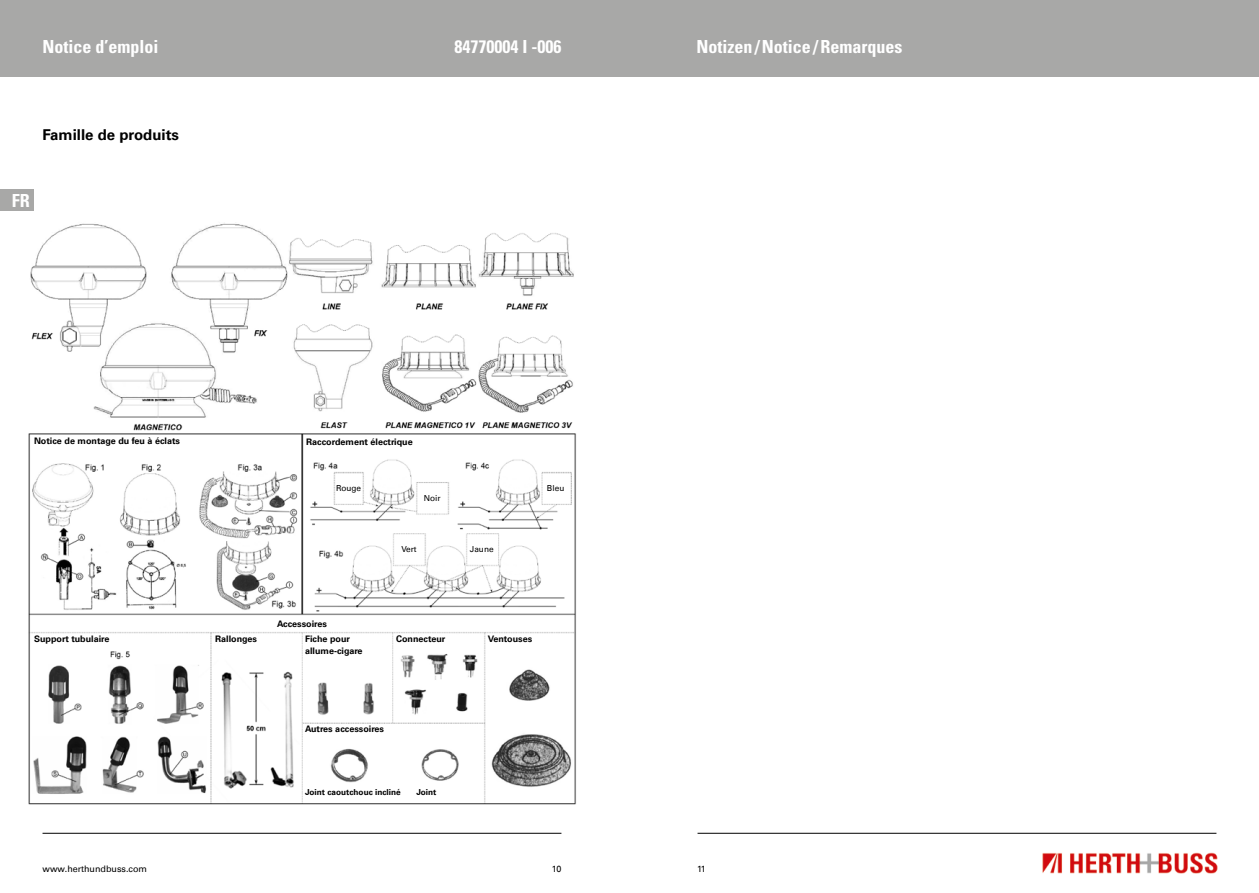
<style>
.page{position:relative;width:1259px;height:893px;background:#fff}
.page>*{position:absolute;margin:0;border:0;box-sizing:border-box;transform-origin:0 0}
.t1{font:700 condensed 18px "Univers";color:#fff}
.t2{font:700 15px "Univers Com 65";color:#000}
.t3{font:700 9px/12px "Univers Com 65";color:#000}
.t4{font:9px "Univers Com 55 Roman";color:#000}
.t5{font:700 8.25px "Univers Com 65";color:#000}
.t6{font:8.25px "Univers Com 55 Roman";color:#000}
</style>
<div class="page">
<img style="left:1042px;top:852px;width:176px;height:22px">
<hr style="left:697px;top:833px;width:519px;height:1px;background:#000">
<div style="left:629px;top:0;width:630px;height:77px;background:#a8a8a7"></div>
<div style="left:0;top:0;width:629px;height:77px;background:#a8a8a7"></div>
<hr style="left:43px;top:833px;width:518px;height:1px;background:#000">
<div style="left:0;top:189px;width:34px;height:21px;background:#a8a8a7"></div>
<img style="left:28px;top:223px;width:548px;height:582px">
<h1 class="t1" style="left:43px;top:35px;width:118px">Notice d’emploi</h1>
<h1 class="t1" style="left:454px;top:35px;width:108px">84770004 I -006</h1>
<h1 class="t1" style="left:696px;top:35px;width:208px">Notizen /Notice/Remarques</h1>
<h2 class="t2" style="left:43px;top:126px;width:138px">Famille de produits</h2>
<h1 class="t1" style="left:12px;top:189px;width:19px">FR</h1>
<p class="t3" style="left:34px;top:434px;width:147px">Notice de montage du feu à éclats</p>
<p class="t3" style="left:306px;top:436px;width:108px">Raccordement électrique</p>
<p class="t6" style="left:336px;top:483px;width:27px">Rouge</p>
<p class="t6" style="left:424px;top:493px;width:18px">Noir</p>
<p class="t6" style="left:401px;top:544px;width:17px">Vert</p>
<p class="t6" style="left:470px;top:544px;width:25px">Jaune</p>
<p class="t6" style="left:547px;top:483px;width:19px">Bleu</p>
<p class="t3" style="left:277px;top:618px;width:51px">Accessoires</p>
<p class="t3" style="left:34px;top:633px;width:77px">Support tubulaire</p>
<p class="t3" style="left:215px;top:633px;width:43px">Rallonges</p>
<p class="t3" style="left:305px;top:633px;width:59px">Fiche pour allume-cigare</p>
<p class="t3" style="left:396px;top:633px;width:51px">Connecteur</p>
<p class="t3" style="left:488px;top:633px;width:46px">Ventouses</p>
<p class="t3" style="left:305px;top:723px;width:80px">Autres accessoires</p>
<p class="t5" style="left:305px;top:788px;width:97px">Joint caoutchouc incliné</p>
<p class="t5" style="left:416px;top:788px;width:21px">Joint</p>
<p class="t4" style="left:43px;top:863px;width:106px">www.herthundbuss.com</p>
<p class="t4" style="left:552px;top:863px;width:11px">10</p>
<p class="t4" style="left:697px;top:863px;width:10px">11</p>
</div>
